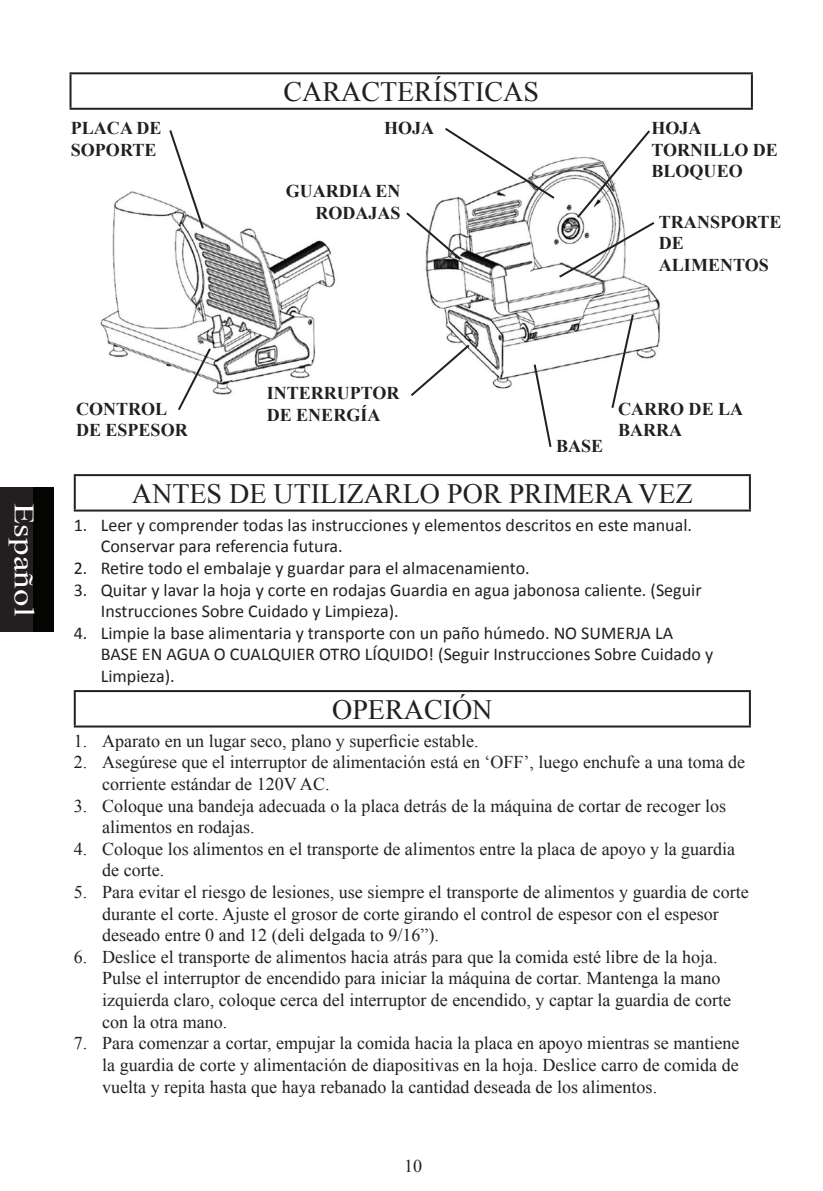
<style>
.page{position:relative;width:823px;height:1191px;background:#fff}
.page>*{position:absolute;margin:0;border:0;box-sizing:border-box;transform-origin:0 0}
.t1{font:28px "Times New Roman";color:#231f20}
.t2{font:28px "Times New Roman";letter-spacing:.005em;color:#fff;scale:1.25 1}
.t3{font:18px/21.6px "Times New Roman";color:#231f20}
.t4{font:18px/21.6px "Calibri";color:#231f20}
.t5{font:700 18px/21.6px "Times New Roman";color:#231f20}
</style>
<div class="page">
<div style="left:0;top:487px;width:54px;height:144px;background:#040503"></div>
<div style="left:0;top:487px;width:32px;height:144px;background:#231f20"></div>
<img style="left:100px;top:191px;width:560px;height:204px">
<svg style="left:532px;top:362px;width:20px;height:85px"></svg>
<svg style="left:176px;top:346px;width:36px;height:65px"></svg>
<svg style="left:168px;top:130px;width:37px;height:101px"></svg>
<svg style="left:404px;top:128px;width:252px;height:151px"></svg>
<svg style="left:609px;top:312px;width:26px;height:96px"></svg>
<svg style="left:408px;top:342px;width:63px;height:54px"></svg>
<hr style="left:69px;top:72px;width:683px;height:2px;background:#231f20">
<hr style="left:69px;top:74px;width:2px;height:34px;background:#231f20">
<hr style="left:750px;top:74px;width:2px;height:34px;background:#231f20">
<hr style="left:69px;top:108px;width:683px;height:2px;background:#231f20">
<hr style="left:74px;top:474px;width:676px;height:2px;background:#231f20">
<hr style="left:74px;top:476px;width:2px;height:33px;background:#231f20">
<hr style="left:748px;top:476px;width:2px;height:33px;background:#231f20">
<hr style="left:74px;top:509px;width:676px;height:2px;background:#231f20">
<hr style="left:74px;top:690px;width:676px;height:2px;background:#231f20">
<hr style="left:74px;top:692px;width:2px;height:33px;background:#231f20">
<hr style="left:748px;top:692px;width:2px;height:33px;background:#231f20">
<hr style="left:74px;top:725px;width:676px;height:2px;background:#231f20">
<h1 class="t1" style="left:283px;top:73px;width:257px">CARACTERÍSTICAS</h1>
<p class="t5" style="left:384px;top:117px;width:52px">HOJA</p>
<p class="t5" style="left:71px;top:117px;width:92px">PLACA DE<br>SOPORTE</p>
<p class="t5" style="left:651px;top:117px;width:128px">HOJA<br>TORNILLO DE<br>BLOQUEO</p>
<p class="t5" style="left:285px;top:180px;width:116px;text-align:right">GUARDIA EN<br>RODAJAS</p>
<p class="t5" style="left:658px;top:210px;width:124px">TRANSPORTE<br>DE<br>ALIMENTOS</p>
<h1 class="t2" style="left:43px;top:502px;width:93px;rotate:90deg">Español</h1>
<p class="t5" style="left:266px;top:382px;width:134px">INTERRUPTOR</p>
<p class="t5" style="left:76px;top:397px;width:93px">CONTROL</p>
<p class="t5" style="left:266px;top:403px;width:115px">DE ENERGÍA</p>
<p class="t5" style="left:76px;top:419px;width:113px">DE ESPESOR</p>
<p class="t5" style="left:556px;top:434px;width:49px">BASE</p>
<p class="t5" style="left:617px;top:397px;width:126px">CARRO DE LA<br>BARRA</p>
<h1 class="t1" style="left:132px;top:474px;width:562px">ANTES DE UTILIZARLO POR PRIMERA VEZ</h1>
<p class="t4" style="left:101px;top:514px;width:592px;text-indent:-27px">1. Leer y comprender todas las instrucciones y elementos descritos en este manual.<br>Conservar para referencia futura.</p>
<p class="t4" style="left:74px;top:557px;width:457px">2. Retire todo el embalaje y guardar para el almacenamiento.</p>
<p class="t4" style="left:101px;top:579px;width:602px;text-indent:-27px">3. Quitar y lavar la hoja y corte en rodajas Guardia en agua jabonosa caliente. (Seguir<br>Instrucciones Sobre Cuidado y Limpieza).</p>
<p class="t4" style="left:101px;top:622px;width:613px;text-indent:-27px">4. Limpie la base alimentaria y transporte con un paño húmedo. NO SUMERJA LA<br>BASE EN AGUA O CUALQUIER OTRO LÍQUIDO! (Seguir Instrucciones Sobre Cuidado y<br>Limpieza).</p>
<h1 class="t1" style="left:332px;top:690px;width:162px">OPERACIÓN</h1>
<p class="t3" style="left:74px;top:729px;width:406px">1. Aparato en un lugar seco, plano y superficie estable.</p>
<p class="t3" style="left:102px;top:751px;width:644px;text-indent:-28px">2. Asegúrese que el interruptor de alimentación está en ‘OFF’, luego enchufe a una toma de corriente estándar de 120V AC.</p>
<p class="t3" style="left:102px;top:794px;width:625px;text-indent:-28px">3. Coloque una bandeja adecuada o la placa detrás de la máquina de cortar de recoger los alimentos en rodajas.</p>
<p class="t3" style="left:102px;top:837px;width:634px;text-indent:-28px">4. Coloque los alimentos en el transporte de alimentos entre la placa de apoyo y la guardia de corte.</p>
<p class="t3" style="left:102px;top:881px;width:647px;text-indent:-28px">5. Para evitar el riesgo de lesiones, use siempre el transporte de alimentos y guardia de corte durante el corte. Ajuste el grosor de corte girando el control de espesor con el espesor deseado entre 0 and 12 (deli delgada to 9/16”).</p>
<p class="t3" style="left:102px;top:945px;width:630px;text-indent:-28px">6. Deslice el transporte de alimentos hacia atrás para que la comida esté libre de la hoja.<br>Pulse el interruptor de encendido para iniciar la máquina de cortar. Mantenga la mano izquierda claro, coloque cerca del interruptor de encendido, y captar la guardia de corte con la otra mano.</p>
<p class="t3" style="left:102px;top:1032px;width:638px;text-align:justify;text-indent:-28px">7. Para comenzar a cortar, empujar la comida hacia la placa en apoyo mientras se mantiene la guardia de corte y alimentación de diapositivas en la hoja. Deslice carro de comida de vuelta y repita hasta que haya rebanado la cantidad deseada de los alimentos.</p>
<p class="t3" style="left:404px;top:1154px;width:19px">10</p>
</div>
